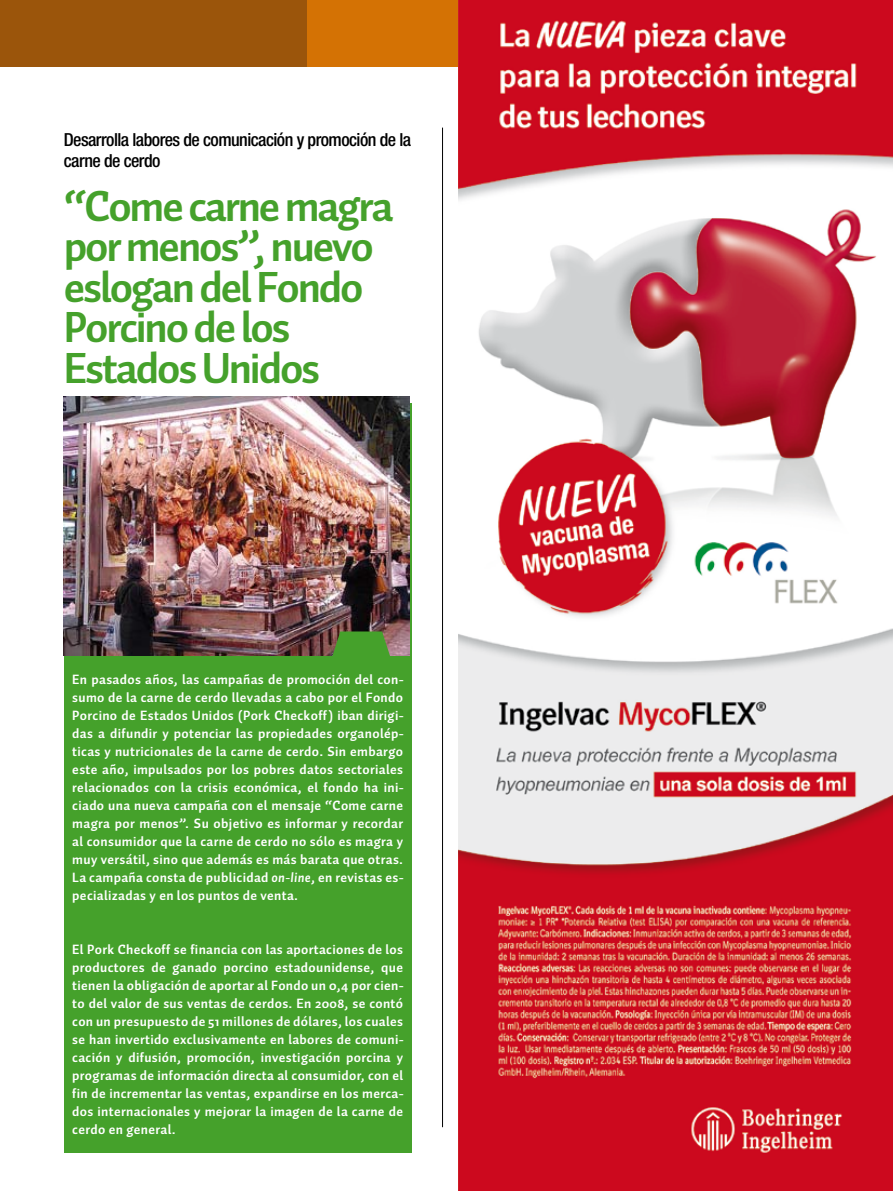
<style>
.page{position:relative;width:893px;height:1191px;background:#fff}
.page>*{position:absolute;margin:0;border:0;box-sizing:border-box;transform-origin:0 0}
.t1{font:700 43.5px/40.5px "Auto 1";letter-spacing:-.05em;color:#45a12b}
.t2{font:500 condensed 18px/21.6px "Helvetica Neue LT Std";letter-spacing:-.03em;color:#000}
.t3{font:700 13.5px/18px "Auto 1";letter-spacing:.025em;color:#fff;text-align:justify}
.s1{font-style:italic}
</style>
<div class="page">
<div style="left:0;top:0;width:316px;height:66px;background:#9b550b"></div>
<div style="left:308px;top:0;width:117px;height:66px;background:#d47204"></div>
<div style="left:419px;top:0;width:84px;height:66px;background:#d47204"></div>
<div style="left:64px;top:403px;width:348px;height:749px;background:#45a12b"></div>
<img style="left:459px;top:0;width:434px;height:1191px">
<hr style="left:442px;top:128px;width:1px;height:999px;background:#000">
<img style="left:64px;top:396px;width:345px;height:259px">
<svg style="left:330px;top:631px;width:63px;height:25px"></svg>
<h2 class="t2" style="left:64px;top:128px;width:349px">Desarrolla labores de comunicación y promoción de la carne de cerdo</h2>
<h1 class="t1" style="left:64px;top:185px;width:331px">“Come carne magra por menos”, nuevo eslogan del Fondo<br>Porcino de los<br>Estados Unidos</h1>
<p class="t3" style="left:72px;top:670px;width:333px">En pasados años, las campañas de promoción del con&shy;sumo de la carne de cerdo llevadas a cabo por el Fondo Porcino de Estados Unidos (Pork Checkoff) iban dirigi&shy;das a difundir y potenciar las propiedades organolép&shy;ticas y nutricionales de la carne de cerdo. Sin embargo este año, impulsados por los pobres datos sectoriales relacionados con la crisis económica, el fondo ha ini&shy;ciado una nueva campaña con el mensaje “Come carne magra por menos”. Su objetivo es informar y recordar al consumidor que la carne de cerdo no sólo es magra y muy versátil, sino que además es más barata que otras.<br>La campaña consta de publicidad <span class="s1">on-line</span>, en revistas es&shy;pecializadas y en los puntos de venta.</p>
<p class="t3" style="left:72px;top:940px;width:333px">El Pork Checkoff se financia con las aportaciones de los productores de ganado porcino estadounidense, que tienen la obligación de aportar al Fondo un 0,4 por cien&shy;to del valor de sus ventas de cerdos. En 2008, se contó con un presupuesto de 51 millones de dólares, los cuales se han invertido exclusivamente en labores de comuni&shy;cación y difusión, promoción, investigación porcina y programas de información directa al consumidor, con el fin de incrementar las ventas, expandirse en los merca&shy;dos internacionales y mejorar la imagen de la carne de cerdo en general.</p>
</div>
